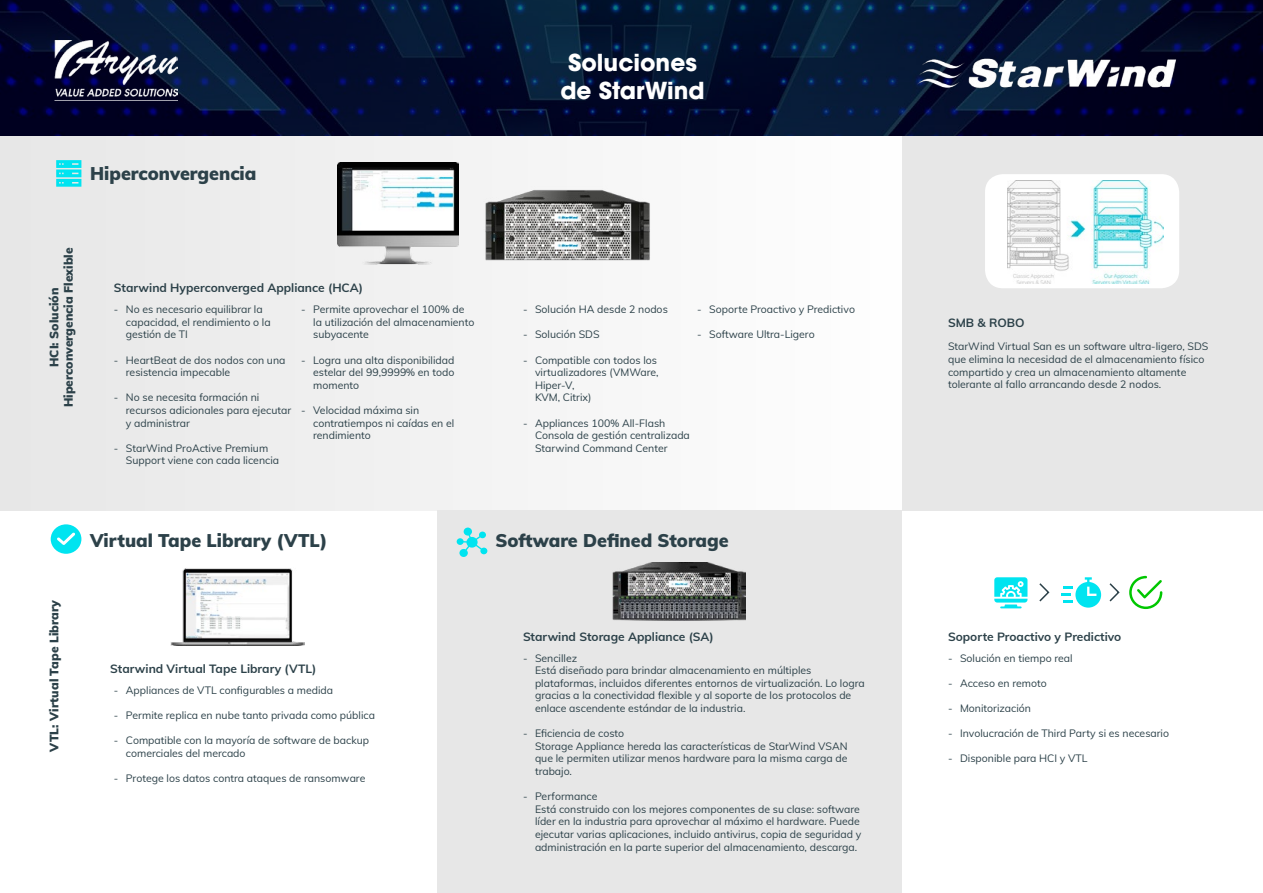
<style>
.page{position:relative;width:1263px;height:893px;background:#fff}
.page>*{position:absolute;margin:0;border:0;box-sizing:border-box;transform-origin:0 0}
.t1{font:700 23.25px/27.9px "ITC Avant Garde Std";color:#fff;text-align:center}
.t2{font:900 18px "Muli";color:#2c4149}
.t3{font:700 12px "Muli";color:#2c4149}
.t4{font:900 12px/14.4px "Muli";color:#2c4149;text-align:center}
.t5{font:10.5px/12.6px "Muli";color:#2c4149}
</style>
<div class="page">
<div style="left:902px;top:136px;width:361px;height:375px;background:#e7e7e7"></div>
<div style="left:438px;top:511px;width:464px;height:382px;background:#e7e7e7"></div>
<div style="left:0;top:136px;width:902px;height:375px;background:#f2f2f2"></div>
<div style="left:985px;top:174px;width:194px;height:114px;background:#fff;border-radius:18px"></div>
<svg style="left:0;top:0;width:1263px;height:136px;background:#030f2e"></svg>
<img style="left:485px;top:237px;width:165px;height:24px">
<img style="left:1007px;top:181px;width:157px;height:103px">
<svg style="left:457px;top:528px;width:30px;height:29px"></svg>
<img style="left:902px;top:44px;width:288px;height:58px">
<svg style="left:56px;top:160px;width:25px;height:27px"></svg>
<img style="left:485px;top:190px;width:165px;height:47px">
<img style="left:337px;top:163px;width:122px;height:102px">
<img style="left:171px;top:568px;width:134px;height:77px">
<img style="left:612px;top:562px;width:133px;height:58px">
<svg style="left:1061px;top:577px;width:40px;height:31px"></svg>
<hr style="left:1000px;top:606px;width:21px;height:2px;background:#00e4f0">
<svg style="left:994px;top:577px;width:33px;height:26px"></svg>
<svg style="left:1129px;top:576px;width:33px;height:33px"></svg>
<svg style="left:1039px;top:583px;width:11px;height:19px"></svg>
<svg style="left:1109px;top:583px;width:11px;height:19px"></svg>
<svg style="left:51px;top:524px;width:30px;height:30px"></svg>
<img style="left:54px;top:40px;width:124px;height:61px">
<h2 class="t2" style="left:90px;top:160px;width:168px">Hiperconvergencia</h2>
<p class="t4" style="left:46px;top:407px;width:161px;rotate:-90deg">HCI: Solución<br>Hiperconvergencia Flexible</p>
<p class="t3" style="left:114px;top:279px;width:250px">Starwind Hyperconverged Appliance (HCA)</p>
<p class="t5" style="left:301px;top:303px;width:6px">-</p>
<p class="t5" style="left:126px;top:303px;width:146px">No es necesario equilibrar la capacidad, el rendimiento o la gestión de TI</p>
<p class="t5" style="left:126px;top:353px;width:161px">HeartBeat de dos nodos con una resistencia impecable</p>
<p class="t5" style="left:126px;top:391px;width:167px">No se necesita formación ni recursos adicionales para ejecutar y administrar</p>
<p class="t5" style="left:126px;top:441px;width:155px">StarWind ProActive Premium<br>Support viene con cada licencia</p>
<p class="t5" style="left:313px;top:303px;width:163px">Permite aprovechar el 100% de la utilización del almacenamiento subyacente</p>
<p class="t5" style="left:313px;top:353px;width:143px;text-align:justify">Logra una alta disponibilidad estelar del 99,9999% en todo momento</p>
<p class="t5" style="left:313px;top:403px;width:143px">Velocidad máxima sin contratiempos ni caídas en el rendimiento</p>
<p class="t5" style="left:114px;top:303px;width:6px">-</p>
<p class="t5" style="left:114px;top:353px;width:6px">-</p>
<p class="t5" style="left:114px;top:391px;width:6px">-</p>
<p class="t5" style="left:301px;top:353px;width:6px">-</p>
<p class="t5" style="left:301px;top:403px;width:6px">-</p>
<p class="t5" style="left:114px;top:441px;width:6px">-</p>
<h1 class="t1" style="left:560px;top:49px;width:146px">Soluciones de StarWind</h1>
<p class="t5" style="left:523px;top:303px;width:6px">-</p>
<p class="t5" style="left:523px;top:328px;width:6px">-</p>
<p class="t5" style="left:523px;top:353px;width:6px">-</p>
<p class="t5" style="left:523px;top:416px;width:6px">-</p>
<p class="t5" style="left:535px;top:303px;width:134px">Solución HA desde 2 nodos</p>
<p class="t5" style="left:535px;top:328px;width:66px">Solución SDS</p>
<p class="t5" style="left:535px;top:353px;width:125px">Compatible con todos los virtualizadores (VMWare,<br>Hiper-V,<br>KVM, Citrix)</p>
<p class="t5" style="left:535px;top:416px;width:156px">Appliances 100% All-Flash<br>Consola de gestión centralizada<br>Starwind Command Center</p>
<p class="t5" style="left:697px;top:303px;width:6px">-</p>
<p class="t5" style="left:697px;top:328px;width:6px">-</p>
<p class="t5" style="left:709px;top:303px;width:147px">Soporte Proactivo y Predictivo</p>
<p class="t5" style="left:709px;top:328px;width:107px">Software Ultra-Ligero</p>
<p class="t4" style="left:46px;top:751px;width:153px;rotate:-90deg">VTL: Virtual Tape Library</p>
<h2 class="t2" style="left:90px;top:527px;width:239px">Virtual Tape Library (VTL)</h2>
<p class="t3" style="left:110px;top:660px;width:208px">Starwind Virtual Tape Library (VTL)</p>
<p class="t5" style="left:114px;top:683px;width:6px">-</p>
<p class="t5" style="left:114px;top:708px;width:6px">-</p>
<p class="t5" style="left:114px;top:734px;width:6px">-</p>
<p class="t5" style="left:114px;top:771px;width:6px">-</p>
<p class="t5" style="left:126px;top:683px;width:209px">Appliances de VTL configurables a medida</p>
<p class="t5" style="left:126px;top:708px;width:251px">Permite replica en nube tanto privada como pública</p>
<p class="t5" style="left:126px;top:734px;width:245px">Compatible con la mayoría de software de backup comerciales del mercado</p>
<p class="t5" style="left:126px;top:771px;width:241px">Protege los datos contra ataques de ransomware</p>
<h2 class="t2" style="left:495px;top:527px;width:235px">Software Defined Storage</h2>
<p class="t3" style="left:523px;top:628px;width:192px">Starwind Storage Appliance (SA)</p>
<p class="t5" style="left:523px;top:651px;width:6px">-</p>
<p class="t5" style="left:523px;top:727px;width:6px">-</p>
<p class="t5" style="left:523px;top:790px;width:6px">-</p>
<p class="t5" style="left:535px;top:651px;width:331px">Sencillez<br>Está diseñado para brindar almacenamiento en múltiples plataformas, incluidos diferentes entornos de virtualización. Lo logra gracias a la conectividad flexible y al soporte de los protocolos de enlace ascendente estándar de la industria.</p>
<p class="t5" style="left:535px;top:727px;width:314px">Eficiencia de costo<br>Storage Appliance hereda las características de StarWind VSAN que le permiten utilizar menos hardware para la misma carga de trabajo.</p>
<p class="t5" style="left:535px;top:790px;width:328px">Performance<br>Está construido con los mejores componentes de su clase: software líder en la industria para aprovechar al máximo el hardware. Puede ejecutar varias aplicaciones, incluido antivirus, copia de seguridad y administración en la parte superior del almacenamiento, descarga.</p>
<p class="t3" style="left:948px;top:314px;width:78px">SMB &amp; ROBO</p>
<p class="t5" style="left:948px;top:340px;width:262px">StarWind Virtual San es un software ultra-ligero, SDS que elimina la necesidad de el almacenamiento físico compartido y crea un almacenamiento altamente tolerante al fallo arrancando desde 2 nodos.</p>
<p class="t3" style="left:948px;top:628px;width:175px">Soporte Proactivo y Predictivo</p>
<p class="t5" style="left:948px;top:651px;width:6px">-</p>
<p class="t5" style="left:948px;top:676px;width:6px">-</p>
<p class="t5" style="left:948px;top:701px;width:6px">-</p>
<p class="t5" style="left:948px;top:727px;width:6px">-</p>
<p class="t5" style="left:948px;top:752px;width:6px">-</p>
<p class="t5" style="left:960px;top:651px;width:114px">Solución en tiempo real</p>
<p class="t5" style="left:960px;top:676px;width:88px">Acceso en remoto</p>
<p class="t5" style="left:960px;top:701px;width:73px">Monitorización</p>
<p class="t5" style="left:960px;top:727px;width:211px">Involucración de Third Party si es necesario</p>
<p class="t5" style="left:960px;top:752px;width:129px">Disponible para HCI y VTL</p>
</div>
